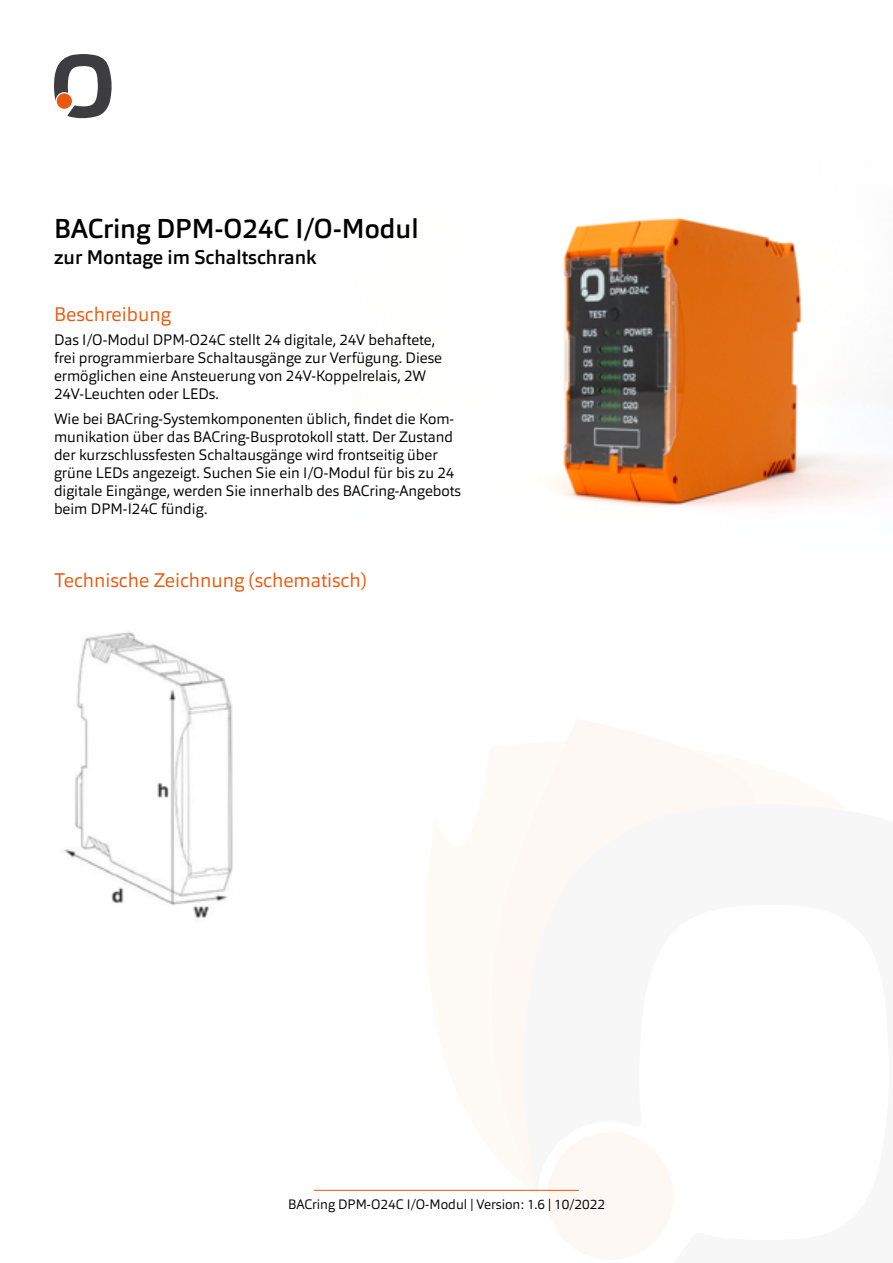
<style>
.page{position:relative;width:893px;height:1263px;background:#fff}
.page>*{position:absolute;margin:0;border:0;box-sizing:border-box;transform-origin:0 0}
.t1{font:500 27px "Orgon Plan";color:#000}
.t2{font:19.5px "Orgon Plan";color:#ea580c}
.t3{font:500 19.5px "Orgon Plan";color:#000}
.t4{font:15px/18px "Orgon Plan";color:#000}
.t5{font:13.5px "Orgon Plan";color:#000}
</style>
<div class="page">
<img style="left:552px;top:217px;width:338px;height:290px">
<svg style="left:54px;top:54px;width:58px;height:65px"></svg>
<hr style="left:314px;top:1190px;width:265px;height:1px;background:#ea580c">
<img style="left:64px;top:632px;width:169px;height:286px">
<h1 class="t1" style="left:54px;top:212px;width:366px">BACring DPM-O24C I/O-Modul</h1>
<h2 class="t3" style="left:54px;top:244px;width:264px">zur Montage im Schaltschrank</h2>
<h2 class="t2" style="left:54px;top:302px;width:118px">Beschreibung</h2>
<p class="t4" style="left:54px;top:331px;width:390px">Das I/O-Modul DPM-O24C stellt 24 digitale, 24V behaftete, frei programmierbare Schaltausgänge zur Verfügung. Diese ermöglichen eine Ansteuerung von 24V-Koppelrelais, 2W 24V-Leuchten oder LEDs.</p>
<p class="t4" style="left:54px;top:409px;width:409px">Wie bei BACring-Systemkomponenten üblich, findet die Kom&shy;munikation über das BACring-Busprotokoll statt. Der Zustand der kurzschlussfesten Schaltausgänge wird frontseitig über grüne LEDs angezeigt. Suchen Sie ein I/O-Modul für bis zu 24 digitale Eingänge, werden Sie innerhalb des BACring-Angebots beim DPM-I24C fü ndig.</p>
<h2 class="t2" style="left:54px;top:568px;width:314px">Technische Zeichnung (schematisch)</h2>
<p class="t5" style="left:288px;top:1196px;width:318px">BACring DPM-O24C I/O-Modul | Version: 1.6 | 10/2022</p>
</div>
